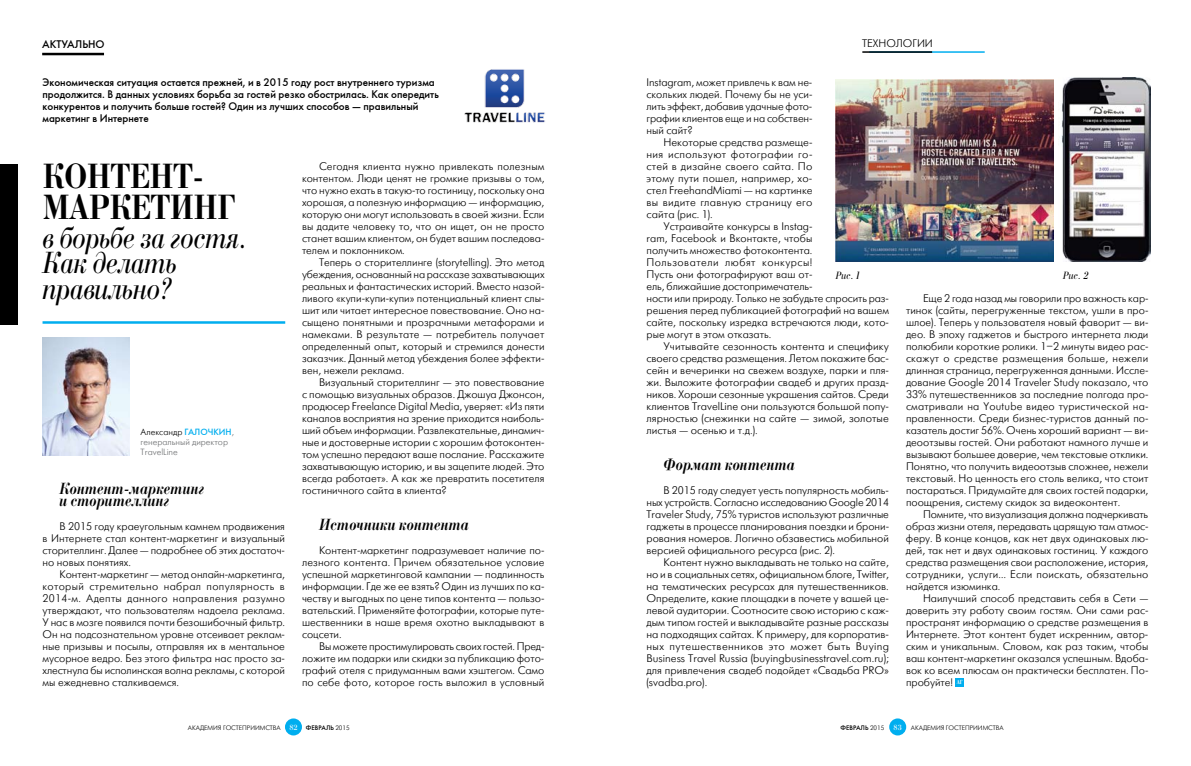
<style>
.page{position:relative;width:1191px;height:766px;background:#fff}
.page>*{position:absolute;margin:0;border:0;box-sizing:border-box;transform-origin:0 0}
.t1{font:700 37.1px/31px "Bodoni C";letter-spacing:-.02em;color:#000;scale:.83 1}
.t2{font:italic 32.1px/25.6px "Bodoni C";letter-spacing:-.015em;color:#000;scale:.83 1}
.t3{font:italic 700 16.6px/12px "Bodoni C";color:#000;scale:.83 1}
.t4{font:italic 11.1px "Bodoni C";color:#000;scale:.83 1}
.t5{font:11px/12px "Futuris Light C";color:#000;text-align:justify}
.t6{font:11px/12px "Futuris C";color:#000}
.t7{font:9px/10px "Futuris Light C";color:#6d6f71}
.t8{font:6.5px "Futuris Light C";color:#000}
.t9{font:6.5px "Futuris C";color:#000}
.s1{color:#000}
.s2{font-family:"Futuris C";color:#00aeef}
.s3{font-family:"Bodoni C";font-size:8px;color:#fff}
.s4{font-family:"Futuris C"}
.s5{font-family:"Futuris Light C"}
</style>
<div class="page">
<div style="left:285px;top:718px;width:17px;height:17px;background:#00aeef;border-radius:50%"></div>
<div style="left:889px;top:718px;width:17px;height:17px;background:#00aeef;border-radius:50%"></div>
<div style="left:955px;top:678px;width:9px;height:8px;background:#00aeef"></div>
<hr style="left:869px;top:51px;width:115px;height:2px;background:#00aeef">
<hr style="left:862px;top:51px;width:70px;height:2px;background:#000">
<hr style="left:42px;top:53px;width:62px;height:2px;background:#000">
<hr style="left:43px;top:321px;width:242px;height:2px;background:#00aeef">
<div style="left:0;top:164px;width:17px;height:160px;background:#000"></div>
<img style="left:464px;top:69px;width:81px;height:54px">
<img style="left:43px;top:337px;width:87px;height:118px">
<img style="left:835px;top:79px;width:218px;height:182px">
<img style="left:1061px;top:78px;width:89px;height:183px">
<p class="t6" style="left:42px;top:38px;width:64px">Актуально</p>
<p class="t5" style="left:862px;top:38px;width:72px">технологии</p>
<p class="t6" style="left:43px;top:76px;width:398px">Экономическая ситуация остается прежней, и в 2015 году рост внутреннего туризма продолжится. В данных условиях борьба за гостей резко обострилась. Как опередить конкурентов и получить больше гостей? Один из лучших способов — правильный маркетинг в И нтернете</p>
<h1 class="t1" style="left:43px;top:161px;width:232px">Контент&shy;маркетинг</h1>
<h2 class="t2" style="left:43px;top:225px;width:250px">в борьбе за гостя.<br>Как делать правильно?</h2>
<p class="t7" style="left:141px;top:427px;width:95px"><span class="s1">Александр</span> <span class="s2">Галочкин</span>, генеральный директор<br>TravelLine</p>
<h3 class="t3" style="left:60px;top:482px;width:176px">Контент-маркетинг и сторителлинг</h3>
<p class="t5" style="left:43px;top:520px;width:244px;text-indent:17px">В 2015 году краеугольным камнем продвижения в И нтернете стал контент-маркетинг и визуальный сторителлинг. Далее — подробнее об этих достаточ&shy;но новых понятиях.</p>
<p class="t5" style="left:43px;top:568px;width:244px;text-indent:17px">Контент-маркетинг — метод онлайн-маркетинга, который стремительно набрал популярность в 2014-м. Адепты данного направления разумно утверждают, что пользователям надоела реклама.<br>У нас в мозге появился почти безошибочный фильтр.<br>Он на подсознательном уровне отсеивает реклам&shy;ные призывы и посылы, отправляя их в ментальное мусорное ведро. Без этого фильтра нас просто за&shy;хлестнула бы исполинская волна рекламы, с которой мы ежедневно сталкиваемся.</p>
<p class="t5" style="left:302px;top:160px;width:244px;text-indent:17px">Сегодня клиента нужно привлекать полезным контентом. Люди ценят не громкие призывы о том, что нужно ехать в такую-то гостиницу, поскольку она хорошая, а полезную информацию — информацию, которую они могут использовать в своей жизни. Если вы дадите человеку то, что он ищет, он не просто станет вашим клиентом, он будет вашим последова&shy;телем и поклонником.</p>
<p class="t5" style="left:302px;top:256px;width:244px;text-indent:17px">Теперь о сторителлинге (storytelling). Это метод убеждения, основанный на рассказе захватывающих реальных и фантастических историй. Вместо назой&shy;ливого «купи-купи-купи» потенциальный клиент слы&shy;шит или читает интересное повествование. Оно на&shy;сыщено понятными и прозрачными метафорами и намеками. В результате — потребитель получает определенный опыт, который и стремился донести заказчик. Данный метод убеждения более эффекти&shy;вен, нежели реклама.</p>
<p class="t5" style="left:302px;top:376px;width:244px;text-indent:17px">Визуальный сторителлинг — это повествование с помощью визуальных образов. Джошуа Джонсон, продюсер Freelance Digital Media, уверяет: «Из пяти каналов восприятия на зрение приходится наиболь&shy;ший объем информации. Развлекательные, динамич&shy;ные и достоверные истории с хорошим фотоконтен&shy;том успешно передают ваше послание. Расскажите захватывающую историю, и вы зацепите людей. Это всегда работает». А как же превратить посетителя гостиничного сайта в клиента?</p>
<h3 class="t3" style="left:319px;top:518px;width:182px">Источники контента</h3>
<p class="t5" style="left:302px;top:544px;width:244px;text-indent:17px">Контент-маркетинг подразумевает наличие по&shy;лезного контента. П ричем обязательное условие успешной маркетинговой кампании — подлинность информации. Где же ее взять? Один из лучших по ка&shy;честву и выгодных по цене типов контента — пользо&shy;вательский. П рименяйте фотографии, которые путе&shy;шественники в наше время охотно выкладывают в соцсети.</p>
<p class="t5" style="left:302px;top:640px;width:244px;text-indent:17px">Вы можете простимулировать своих гостей. П ред&shy;ложите им подарки или скидки за публикацию фото&shy;графий отеля с придуманным вами хэштегом. Само по себе фото, которое гость выложил в условный</p>
<p class="t5" style="left:646px;top:76px;width:167px">Instagram, может привлечь к вам не&shy;скольких людей. Почему бы не уси&shy;лить эффект, добавив удачные фото&shy;графии клиентов еще и на собствен&shy;ный сайт?</p>
<p class="t5" style="left:646px;top:136px;width:167px;text-indent:17px">Некоторые средства размеще&shy;ния используют фотографии го&shy;стей в дизайне своего сайта. П о этому пути пошел, например, хо&shy;стел FreehandMiami — на картинке вы видите главную страницу его сайта (рис. 1).</p>
<p class="t5" style="left:646px;top:220px;width:244px;text-align:left;text-indent:17px">Устраивайте конкурсы в Instag-<br>ram, Facebook и Вконтакте, чтобы<br>получить множество фотоконтента.<br>П ользователи любят конкурсы!<br>Пусть они фотографируют ваш от-<br>ель, ближайшие достопримечатель-<br>ности или природу. Только не забудьте спросить раз&shy;решения перед публикацией фотографий на вашем сайте, поскольку изредка встречаются люди, кото&shy;рые могут в этом отказать.</p>
<p class="t5" style="left:646px;top:340px;width:244px;text-indent:17px">Учитывайте сезонность контента и специфику своего средства размещения. Летом покажите бас&shy;сейн и вечеринки на свежем воздухе, парки и пля&shy;жи. Выложите фотографии свадеб и других празд&shy;ников. Хороши сезонные украшения сайтов. Среди клиентов TravelLine они пользуются большой попу&shy;лярностью (снежинки на сайте — зимой, золотые листья — осенью и т.д.).</p>
<h3 class="t3" style="left:663px;top:458px;width:160px">Формат контента</h3>
<p class="t5" style="left:646px;top:484px;width:244px;text-indent:17px">В 2015 году следует уесть популярность мобиль&shy;ных устройств. Согласно исследованию Google 2014<br>Traveler Study, 75% туристов используют различные гаджеты в процессе планирования поездки и брони&shy;рования номеров. Логично обзавестись мобильной версией официального ресурса (рис. 2).</p>
<p class="t5" style="left:646px;top:556px;width:244px;text-indent:17px">Контент нужно выкладывать не только на сайте, но и в социальных сетях, официальном блоге, Twitter, на тематических ресурсах для путешественников.<br>Определите, какие площадки в почете у вашей це&shy;левой аудитории. Соотносите свою историю с каж&shy;дым типом гостей и выкладывайте разные рассказы на подходящих сайтах. К примеру, для корпоратив&shy;ных путешественников это может быть Buying Business Travel Russia (buyingbusinesstravel.com.ru); для привлечения свадеб подойдет «Свадьба PRO» (svadba.pro).</p>
<p class="t4" style="left:835px;top:269px;width:31px">Рис. 1</p>
<p class="t4" style="left:1062px;top:269px;width:33px">Рис. 2</p>
<p class="t5" style="left:906px;top:292px;width:244px;text-indent:17px">Еще 2 года назад мы говорили про важность кар&shy;тинок (сайты, перегруженные текстом, ушли в про&shy;шлое). Теперь у пользователя новый фаворит — ви&shy;део. В эпоху гаджетов и быстрого интернета люди полюбили короткие ролики. 1–2 минуты видео рас&shy;скажут о средстве размещения больше, нежели длинная страница, перегруженная данными. Иссле&shy;дование Google 2014 Traveler Study показало, что 33% путешественников за последние полгода про&shy;сматривали на Youtube видео туристической на&shy;правленности. Среди бизнес-туристов данный по&shy;казатель достиг 56%. Очень хороший вариант — ви&shy;деоотзывы гостей. Они работают намного лучше и вызывают большее доверие, чем текстовые отклики.<br>П онятно, что получить видеоотзыв сложнее, нежели текстовый. Но ценность его столь велика, что стоит постараться. П ридумайте для своих гостей подарки, поощрения, систему скидок за видеоконтент.</p>
<p class="t5" style="left:906px;top:508px;width:244px;text-indent:17px">П омните, что визуализация должна подчеркивать образ жизни отеля, передавать царящую там атмос&shy;феру. В конце концов, как нет двух одинаковых лю&shy;дей, так нет и двух одинаковых гостиниц. У каждого средства размещения свои расположение, история, сотрудники, услуги… Если поискать, обязательно найдется изюминка.</p>
<p class="t5" style="left:906px;top:592px;width:244px;text-indent:17px">Наилучший способ представить себя в Сети — доверить эту работу своим гостям. Они сами рас&shy;пространят информацию о средстве размещения в И нтернете. Этот контент будет искренним, автор&shy;ским и уникальным. Словом, как раз таким, чтобы ваш контент-маркетинг оказался успешным. Вдоба&shy;вок ко всем плюсам он практически бесплатен. П о&shy;пробуйте! <sup>АГ</sup></p>
<p class="t8" style="left:188px;top:723px;width:163px">Академия гостеприимства <span class="s3">82</span> <span class="s4">февраль</span> 2015</p>
<p class="t9" style="left:840px;top:723px;width:63px">февраль <span class="s5">2015</span> <span class="s3">83</span></p>
<p class="t8" style="left:911px;top:723px;width:94px">Академия гостеприимства</p>
</div>
